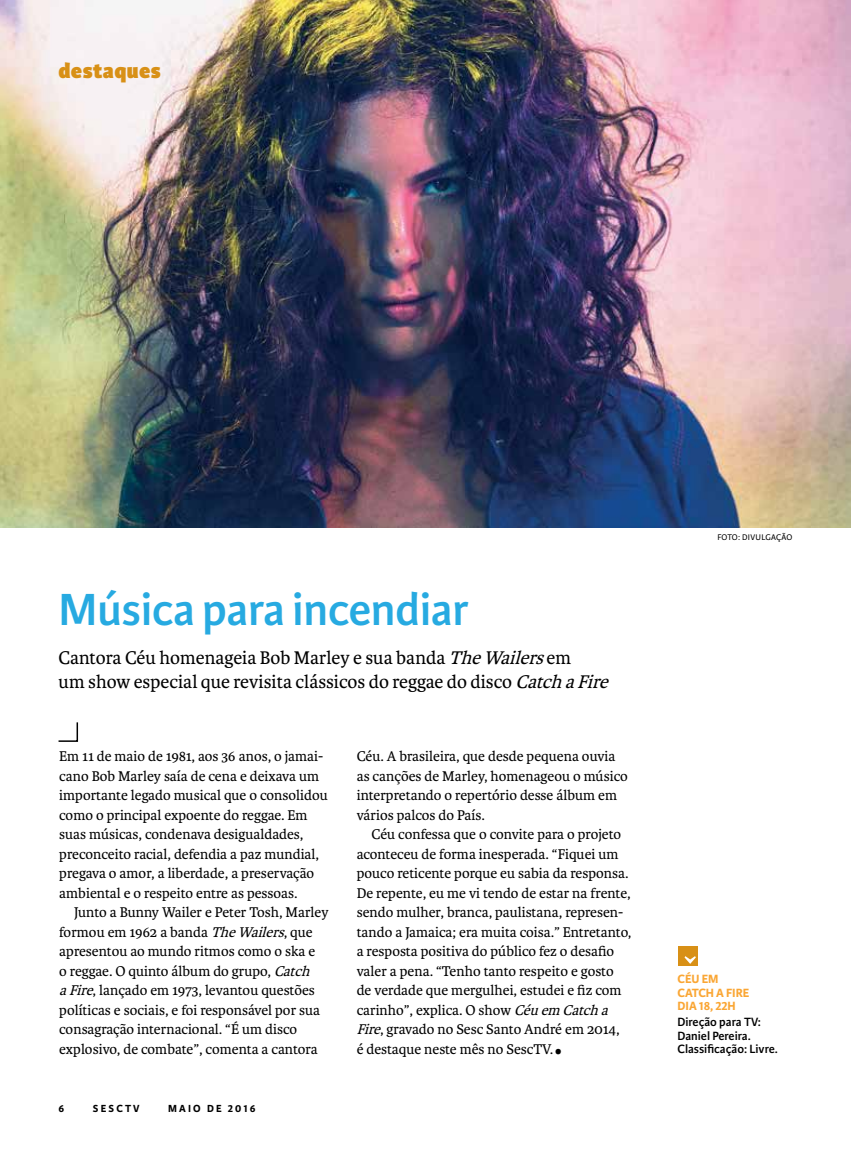
<style>
.page{position:relative;width:851px;height:1149px;background:#fff}
.page>*{position:absolute;margin:0;border:0;box-sizing:border-box;transform-origin:0 0}
.t1{font:600 48px "Karmina Sans";letter-spacing:-.01em;color:#27aae1}
.t2{font:48px "Karmina";color:#000;scale:.9 1}
.t3{font:800 22.5px "Karmina Sans";letter-spacing:.02em;color:#d89016}
.t4{font:19.5px/24px "Karmina";color:#000}
.t5{font:15px/19.5px "Karmina";color:#000}
.t6{font:600 12.75px/13.5px "Karmina Sans";color:#000}
.t7{font:700 12.75px/13.5px "Karmina Sans";color:#faa634}
.t8{font:700 10.95px "Karmina Sans";letter-spacing:.2em;color:#000}
.t9{font:8.7px "Karmina Sans";letter-spacing:.025em;color:#000}
.s1{font-style:italic}
</style>
<div class="page">
<img style="left:0;top:0;width:850px;height:527px">
<svg style="left:58px;top:722px;width:21px;height:20px"></svg>
<div style="left:677px;top:945px;width:20px;height:19px;background:#d89016"></div>
<svg style="left:684px;top:956px;width:11px;height:7px"></svg>
<h2 class="t3" style="left:58px;top:57px;width:104px">destaques</h2>
<h1 class="t1" style="left:58px;top:581px;width:412px">Música para incendiar</h1>
<h3 class="t4" style="left:58px;top:645px;width:556px">Cantora Céu homenageia Bob Marley e sua banda <span class="s1">TheWailers</span>em<br>um show especial que revisita clássicos do reggae do disco <span class="s1">CatchaFire</span></h3>
<p class="t5" style="left:59px;top:746px;width:270px">Em 11 de maio de 1981, aos 36 anos, o jamai&shy;cano Bob Marley saía de cena e deixava um importante legado musical que o consolidou como o principal expoente do reggae. Em suas músicas, condenava desigualdades, preconceito racial, defendia a paz mundial, pregava o amor, a liberdade, a preservação ambiental e o respeito entre as pessoas.</p>
<p class="t5" style="left:59px;top:902px;width:271px;text-indent:15px">Junto a Bunny Wailer e Peter Tosh, Marley formou em 1962 a banda <span class="s1">TheWailers</span>, que apresentou ao mundo ritmos como o ska e<br>o reggae. O quinto álbum do grupo, <span class="s1">Catch aFire</span>, lançado em 1973, levantou questões políticas e sociais, e foi responsável por sua consagração internacional. “É um disco explosivo, de combate”, comenta a cantora</p>
<p class="t8" style="left:58px;top:1101px;width:7px">6</p>
<p class="t8" style="left:93px;top:1101px;width:48px">SESCTV</p>
<p class="t8" style="left:168px;top:1101px;width:89px">MAIO DE 2016</p>
<p class="t5" style="left:356px;top:746px;width:272px">Céu. A brasileira, que desde pequena ouvia as canções de Marley, homenageou o músico interpretando o repertório desse álbum em vários palcos do País.</p>
<p class="t5" style="left:356px;top:824px;width:276px;text-indent:15px">Céu confessa que o convite para o projeto aconteceu de forma inesperada. “Fiquei um pouco reticente porque eu sabia da responsa.<br>De repente, eu me vi tendo de estar na frente, sendo mulher, branca, paulistana, represen&shy;tando a Jamaica; era muita coisa.” Entretanto, a resposta positiva do público fez o desafio valer a pena. “Tenho tanto respeito e gosto de verdade que mergulhei, estudei e fiz com carinho”, explica. O show <span class="s1">Céuem Catcha Fire</span>, gravado no Sesc Santo André em 2014,<br>é destaque neste mês no SescTV.</p>
<h1 class="t2" style="left:553px;top:1011px;width:12px">.</h1>
<p class="t9" style="left:717px;top:532px;width:76px">FOTO: DIVULGAÇÃO</p>
<p class="t7" style="left:677px;top:972px;width:73px">CÉU EM<br>CATCH A FIRE<br>DIA 18, 22H</p>
<p class="t6" style="left:677px;top:1015px;width:102px">Direção para TV:<br>Daniel Pereira.<br>Classificação: Livre.</p>
</div>
